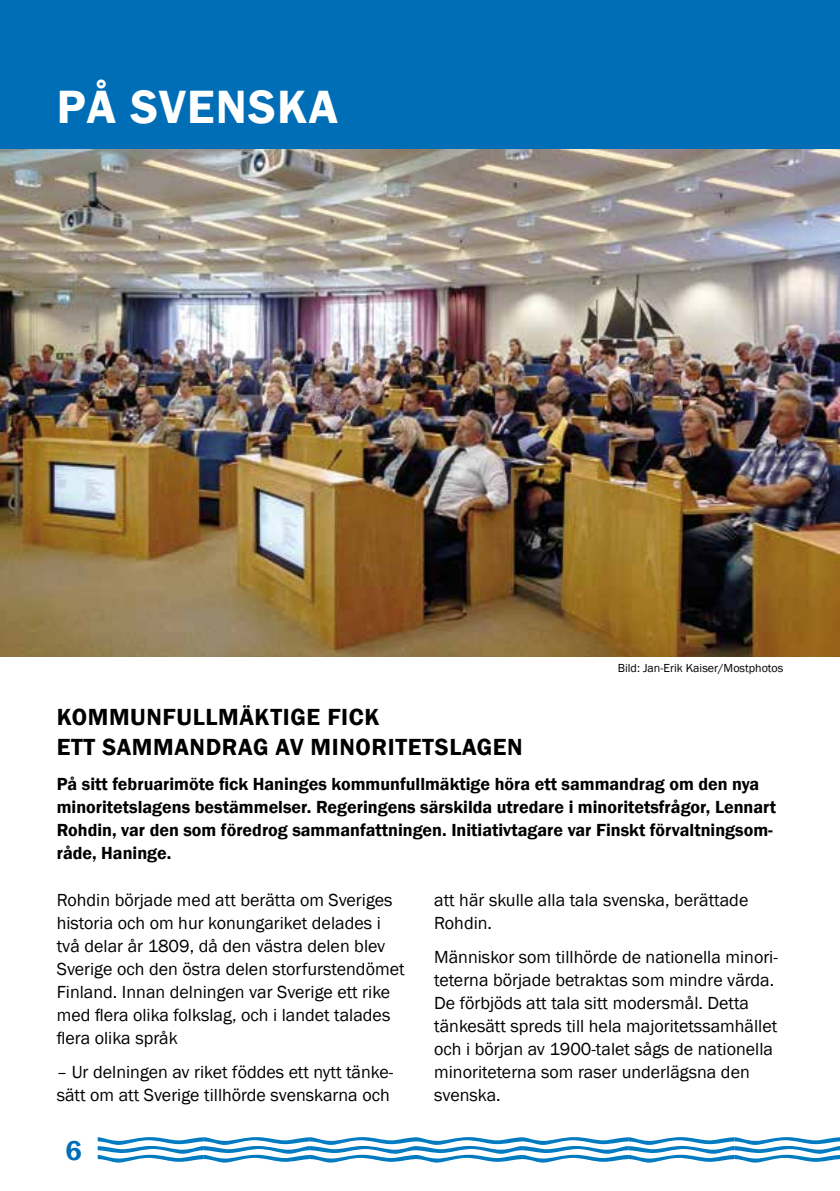
<style>
.page{position:relative;width:840px;height:1191px;background:#fff}
.page>*{position:absolute;margin:0;border:0;box-sizing:border-box;transform-origin:0 0}
.t1{font:600 48px "Franklin Gothic";letter-spacing:.025em;color:#fff}
.t2{font:600 28px "Franklin Gothic";color:#006eb7}
.t3{font:600 24px/30px "Franklin Gothic";letter-spacing:.025em;color:#000}
.t4{font:18px/23px "Franklin Gothic";color:#000}
.t5{font:600 18px/23px "Franklin Gothic";color:#000}
.t6{font:12px "Franklin Gothic";color:#000}
</style>
<div class="page">
<svg style="left:98px;top:1137px;width:741px;height:25px"></svg>
<img style="left:0;top:149px;width:839px;height:507px">
<div style="left:0;top:0;width:839px;height:149px;background:#006eb7"></div>
<h1 class="t1" style="left:57px;top:77px;width:282px">PÅ SVENSKA</h1>
<h3 class="t3" style="left:57px;top:702px;width:467px">KOMMUNFULLMÄKTIGE FICK<br>ETT SAMMANDRAG AV MINORITETSLAGEN</h3>
<p class="t6" style="left:617px;top:660px;width:167px">Bild: Jan-Erik Kaiser/Mostphotos</p>
<p class="t5" style="left:57px;top:772px;width:720px">På sitt februarimöte fick Haninges kommunfullmäktige höra ett sammandrag om den nya minoritetslagens bestämmelser. Regeringens särskilda utredare i minoritetsfrågor, Lennart Rohdin, var den som föredrog sammanfattningen. Initiativtagare var Finskt förvaltningsom&shy;råde, Haninge.</p>
<p class="t4" style="left:57px;top:888px;width:349px">Rohdin började med att berätta om Sveriges historia och om hur konungariket delades i två delar år 1809, då den västra delen blev Sverige och den östra delen storfurstendömet Finland. Innan delningen var Sverige ett rike med flera olika folkslag, och i landet talades flera olika språk</p>
<p class="t4" style="left:57px;top:1061px;width:338px">– Ur delningen av riket föddes ett nytt tänke&shy;sätt om att Sverige tillhörde svenskarna och</p>
<h2 class="t2" style="left:65px;top:1133px;width:18px">6</h2>
<p class="t4" style="left:434px;top:888px;width:315px">att här skulle alla tala svenska, berättade<br>Rohdin.</p>
<p class="t4" style="left:434px;top:946px;width:345px">Människor som tillhörde de nationella minori&shy;teterna började betraktas som mindre värda.<br>De förbjöds att tala sitt modersmål. Detta tänkesätt spreds till hela majoritetssamhället och i början av 1900-talet sågs de nationella minoriteterna som raser underlägsna den svenska.</p>
</div>
